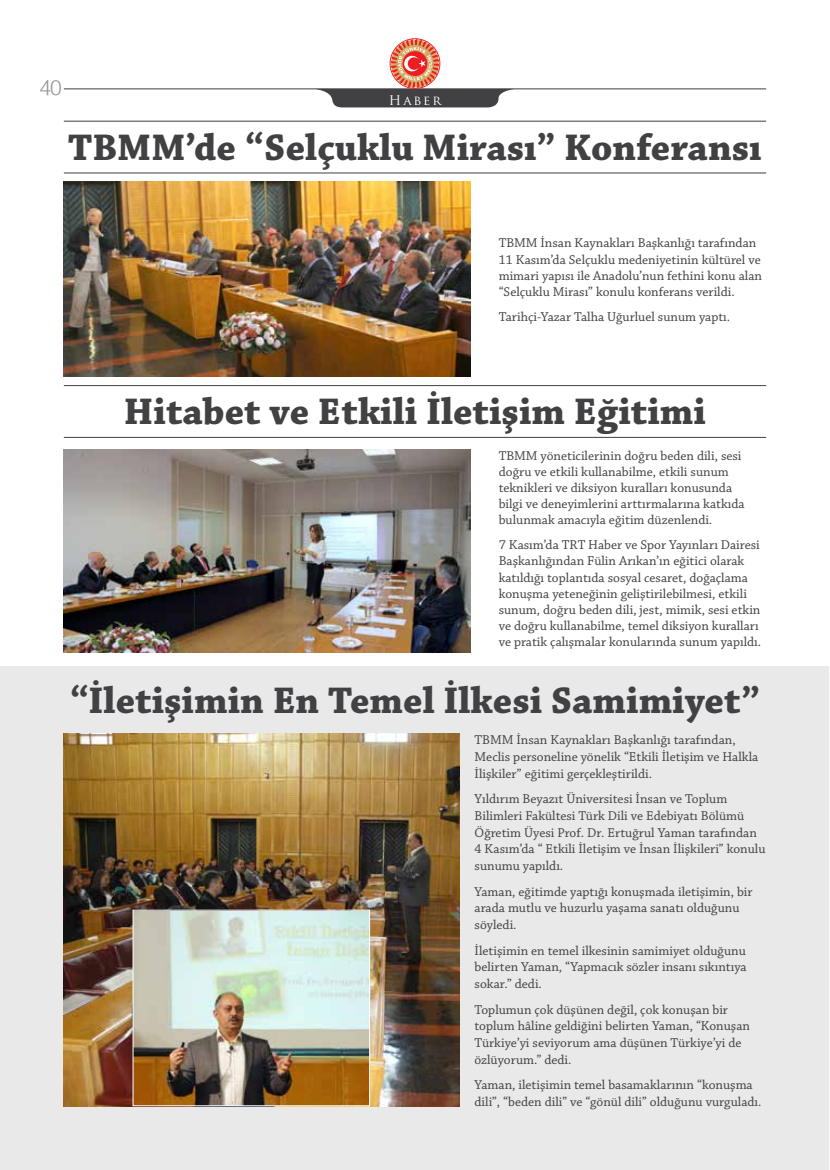
<style>
.page{position:relative;width:830px;height:1170px;background:#fff}
.page>*{position:absolute;margin:0;border:0;box-sizing:border-box;transform-origin:0 0}
.t1{font:700 39px "Chaparral Pro";color:#414042}
.t2{font:21px "Helvetica X Light";color:#939598}
.t3{font:13.5px/16.8px "Chaparral Pro";color:#414042}
.t4{font:13.05px "Trajan Pro";letter-spacing:.16em;color:#fff}
</style>
<div class="page">
<hr style="left:64px;top:89px;width:701px;height:1px;background:#414042">
<svg style="left:315px;top:39px;width:199px;height:68px"></svg>
<hr style="left:64px;top:121px;width:701px;height:1px;background:#414042">
<hr style="left:64px;top:173px;width:701px;height:1px;background:#414042">
<hr style="left:64px;top:385px;width:701px;height:1px;background:#414042">
<hr style="left:64px;top:437px;width:701px;height:1px;background:#414042">
<div style="left:0;top:666px;width:828px;height:503px;background:#e9e9ea"></div>
<img style="left:64px;top:733px;width:395px;height:373px">
<img style="left:64px;top:182px;width:406px;height:194px">
<img style="left:64px;top:449px;width:406px;height:203px">
<img style="left:135px;top:911px;width:233px;height:192px">
<div style="left:133px;top:909px;width:237px;height:196px;border:1px solid #fff"></div>
<h2 class="t2" style="left:39px;top:74px;width:24px">40</h2>
<p class="t4" style="left:388px;top:91px;width:54px">Haber</p>
<h1 class="t1" style="left:68px;top:124px;width:694px">TBMM’de “Selçuklu Mirası” Konferansı</h1>
<p class="t3" style="left:498px;top:235px;width:265px;line-height:16.2px">TBMM İnsan Kaynakları Başkanlığı tarafından 11 Kasım’da Selçuklu medeniyetinin kültürel ve mimari yapısı ile Anadolu’nun fethini konu alan “Selçuklu Mirası” konulu konferans verildi.</p>
<p class="t3" style="left:498px;top:308px;width:233px">Tarihçi-Yazar Talha Uğurluel sunum yaptı.</p>
<h1 class="t1" style="left:124px;top:389px;width:583px">Hitabet ve Etkili İletişim Eğitimi</h1>
<p class="t3" style="left:498px;top:448px;width:247px;line-height:16.2px">TBMM yöneticilerinin doğru beden dili, sesi doğru ve etkili kullanabilme, etkili sunum teknikleri ve diksiyon kuralları konusunda bilgi ve deneyimlerini arttırmalarına katkıda bulunmak amacıyla eğitim düzenlendi.</p>
<p class="t3" style="left:498px;top:537px;width:264px;line-height:16.2px">7 Kasım’da TRT Haber ve Spor Yayınları Dairesi Başkanlığından Fülin Arıkan’ın eğitici olarak katıldığı toplantıda sosyal cesaret, doğaçlama konuşma yeteneğinin geliştirilebilmesi, etkili sunum, doğru beden dili, jest, mimik, sesi etkin ve doğru kullanabilme, temel diksiyon kuralları ve pratik çalışmalar konularında sunum yapıldı.</p>
<h1 class="t1" style="left:70px;top:677px;width:691px">“İletişimin En Temel İlkesi Samimiyet”</h1>
<p class="t3" style="left:474px;top:731px;width:285px">TBMM İnsan Kaynakları Başkanlığı tarafından,<br>Meclis personeline yönelik “Etkili İletişim ve Halkla<br>İlişkiler” eğitimi gerçekleştirildi.</p>
<p class="t3" style="left:474px;top:790px;width:292px">Yıldırım Beyazıt Üniversitesi İnsan ve Toplum Bilimleri Fakültesi Türk Dili ve Edebiyatı Bölümü Öğretim Üyesi Prof. Dr. Ertuğrul Yaman tarafından 4 Kasım’da “ Etkili İletişim ve İnsan İlişkileri” konulu sunumu yapıldı.</p>
<p class="t3" style="left:474px;top:883px;width:279px">Yaman, eğitimde yaptığı konuşmada iletişimin, bir arada mutlu ve huzurlu yaşama sanatı olduğunu söyledi.</p>
<p class="t3" style="left:474px;top:942px;width:273px;text-align:justify">İletişimin en temel ilkesinin samimiyet olduğunu belirten Yaman, “Yapmacık sözler insanı sıkıntıya sokar.” dedi.</p>
<p class="t3" style="left:474px;top:1001px;width:277px">Toplumun çok düşünen değil, çok konuşan bir toplum hâline geldiğini belirten Yaman, “Konuşan Türkiye’yi seviyorum ama düşünen Türkiye’yi de özlüyorum.” dedi.</p>
<p class="t3" style="left:474px;top:1077px;width:288px">Yaman, iletişimin temel basamaklarının “konuşma dili”, “beden dili” ve “gönül dili” olduğunu vurguladı.</p>
</div>
